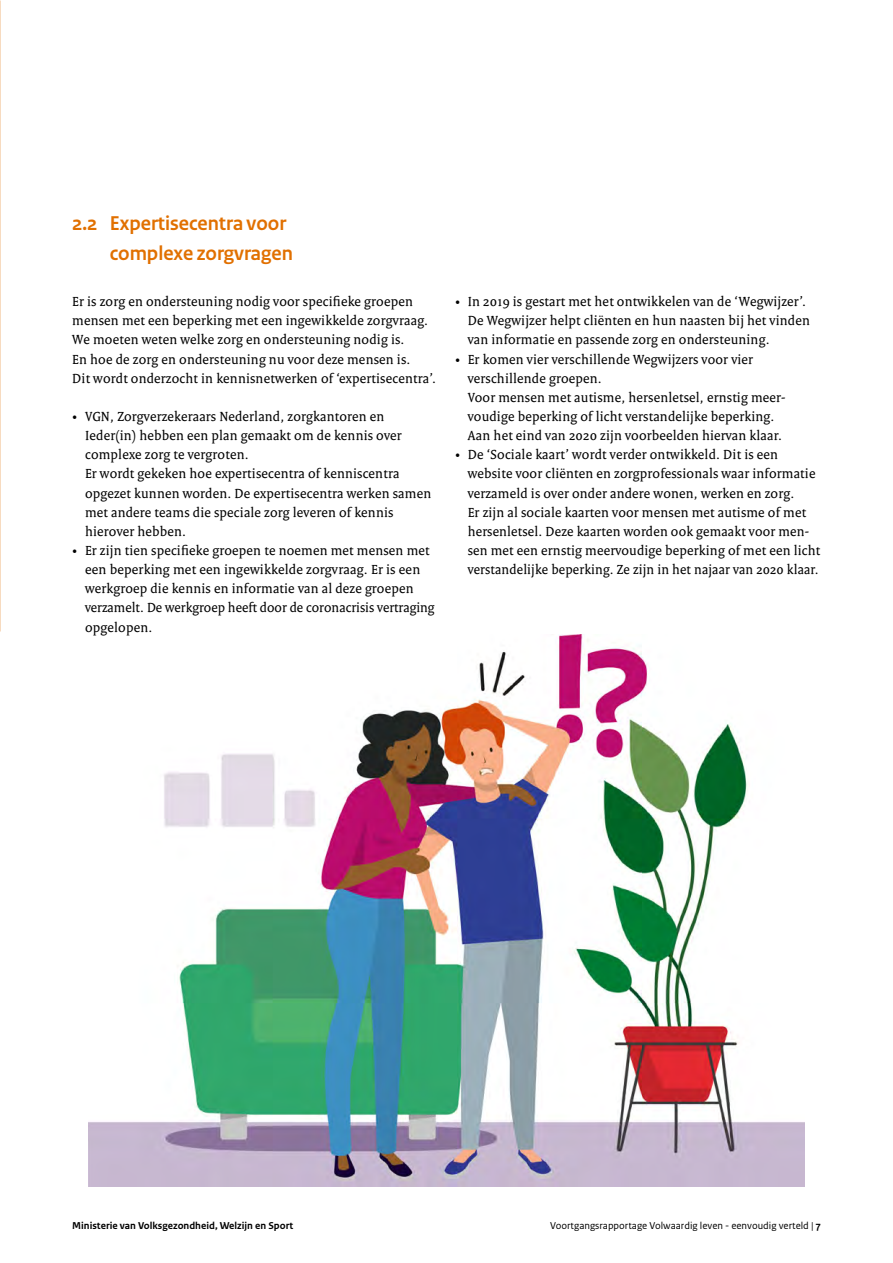
<style>
.page{position:relative;width:893px;height:1263px;background:#fff}
.page>*{position:absolute;margin:0;border:0;box-sizing:border-box;transform-origin:0 0}
.H2_-_Tussenkop{font:700 21px/30px "Rijksoverheid Sans Heading";color:#e17000}
.P_-_Broodtekst{font:14.25px/19.2px "Rijksoverheid Serif";letter-spacing:.015em;color:#000}
.t1{font:10.5px "Rijksoverheid Sans Text";color:#000}
.t2{font:700 10.5px "Rijksoverheid Sans Text";color:#000}
.s1{font-weight:700}
</style>
<div class="page">
<img style="left:89px;top:635px;width:715px;height:551px">
<h2 class="H2_-_Tussenkop" style="left:110px;top:208px;width:185px;text-indent:-37px">2.2 Expertisecentra voor complexe zorgvragen</h2>
<p class="P_-_Broodtekst" style="left:72px;top:292px;width:357px">Er is zorg en ondersteuning nodig voor specifieke groepen mensen met een beperking met een ingewikkelde zorgvraag.</p>
<p class="P_-_Broodtekst" style="left:72px;top:330px;width:334px">We moeten weten welke zorg en ondersteuning nodig is.</p>
<p class="P_-_Broodtekst" style="left:72px;top:349px;width:340px">En hoe de zorg en ondersteuning nu voor deze mensen is.</p>
<p class="P_-_Broodtekst" style="left:72px;top:368px;width:365px">Dit wordt onderzocht in kennisnetwerken of ‘expertisecentra’.</p>
<p class="P_-_Broodtekst" style="left:85px;top:407px;width:348px;text-indent:-13px">• VGN, Zorgverzekeraars Nederland, zorgkantoren en Ieder(in) hebben een plan gemaakt om de kennis over complexe zorg te vergroten.<br>Er wordt gekeken hoe expertisecentra of kenniscentra opgezet kunnen worden. De expertisecentra werken samen met andere teams die speciale zorg leveren of kennis hierover hebben.</p>
<p class="P_-_Broodtekst" style="left:85px;top:541px;width:351px;text-indent:-13px">• Er zijn tien specifieke groepen te noemen met mensen met een beperking met een ingewikkelde zorgvraag. Er is een werkgroep die kennis en informatie van al deze groepen verzamelt. De werkgroep heeft door de coronacrisis vertraging opgelopen.</p>
<p class="P_-_Broodtekst" style="left:468px;top:292px;width:344px;text-indent:-13px">• In 2019 is gestart met het ontwikkelen van de ‘Wegwijzer’.<br>De Wegwijzer helpt cliënten en hun naasten bij het vinden van informatie en passende zorg en ondersteuning.</p>
<p class="P_-_Broodtekst" style="left:468px;top:349px;width:319px;text-indent:-13px">• Er komen vier verschillende Wegwijzers voor vier verschillende groepen.<br>Voor mensen met autisme, hersenletsel, ernstig meer&shy;voudige beperking of licht verstandelijke beperking.<br>Aan het eind van 2020 zijn voorbeelden hiervan klaar.</p>
<p class="P_-_Broodtekst" style="left:468px;top:445px;width:354px;text-indent:-13px">• De ‘Sociale kaart’ wordt verder ontwikkeld. Dit is een website voor cliënten en zorgprofessionals waar informatie verzameld is over onder andere wonen, werken en zorg.<br>Er zijn al sociale kaarten voor mensen met autisme of met hersenletsel. Deze kaarten worden ook gemaakt voor men&shy;sen met een ernstig meervoudige beperking of met een licht verstandelijke beperking. Ze zijn in het najaar van 2020 klaar.</p>
<p class="t2" style="left:72px;top:1219px;width:222px">Ministerie van Volksgezondheid, Welzijn en Sport</p>
<p class="t1" style="left:550px;top:1219px;width:272px">Voortgangsrapportage Volwaardig leven - eenvoudig verteld | <span class="s1">7</span></p>
</div>
